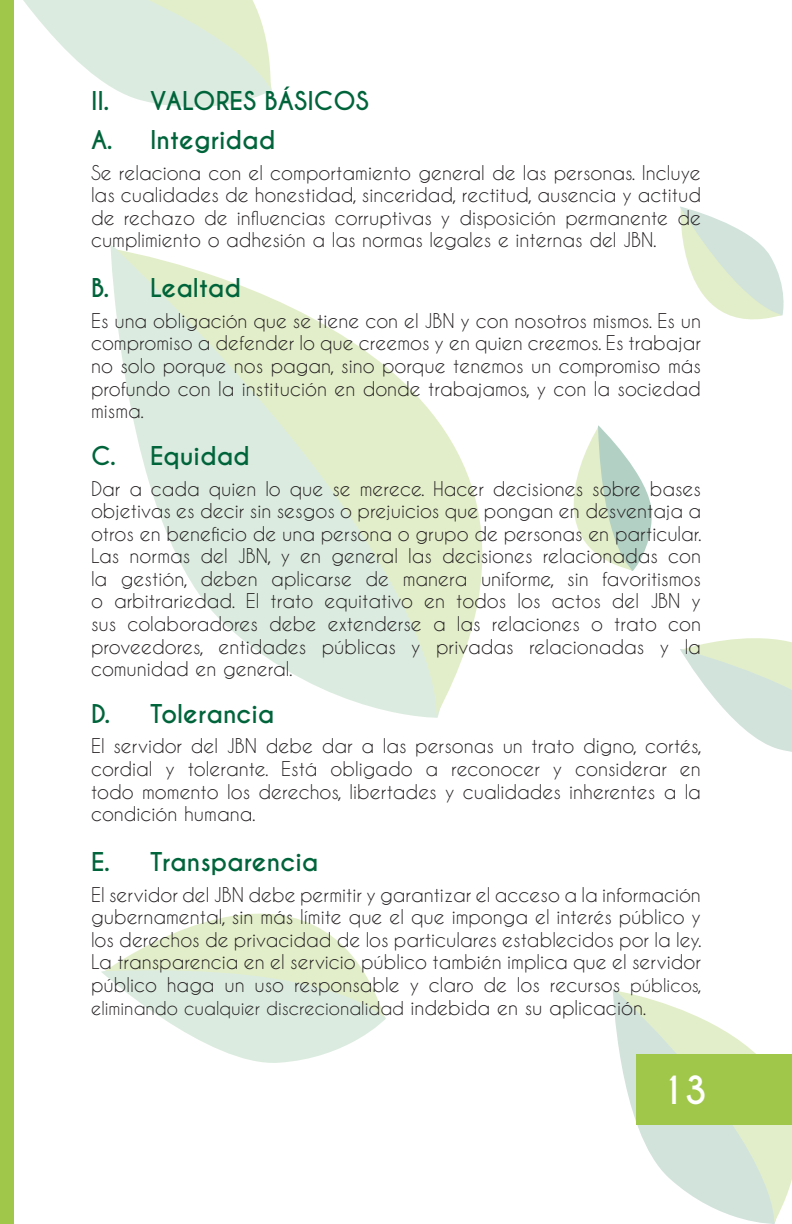
<style>
.page{position:relative;width:792px;height:1224px;background:#fff}
.page>*{position:absolute;margin:0;border:0;box-sizing:border-box;transform-origin:0 0}
.t1{font:700 36.4px "Caviar Dreams";color:#fff}
.t2{font:700 24.4px/39.2px "Caviar Dreams";color:#00643b}
.t3{font:19px/22.6px "Caviar Dreams";color:#231f20;text-align:justify}
.t4{font:18px "Caviar Dreams";color:#231f20}
.s1{font-size:18px}
.s2{font-size:19.2px}
</style>
<div class="page">
<svg style="left:117px;top:250px;width:366px;height:465px"></svg>
<svg style="left:616px;top:991px;width:176px;height:232px"></svg>
<svg style="left:23px;top:0;width:249px;height:107px"></svg>
<svg style="left:101px;top:971px;width:285px;height:92px"></svg>
<svg style="left:105px;top:913px;width:280px;height:105px"></svg>
<svg style="left:680px;top:638px;width:112px;height:114px"></svg>
<svg style="left:573px;top:425px;width:79px;height:146px"></svg>
<svg style="left:680px;top:206px;width:104px;height:114px"></svg>
<div style="left:0;top:0;width:14px;height:1224px;background:#a0c74a"></div>
<div style="left:636px;top:1055px;width:156px;height:70px;background:#a0c74a"></div>
<p class="t2" style="left:91px;top:82px;width:279px">II. VALORES BÁSICOS<br>A. Integridad</p>
<p class="t3" style="left:91px;top:161px;width:612px">Se relaciona con el comportamiento general de las personas. Incluye las cualidades de honestidad, sinceridad, rectitud, ausencia y actitud de rechazo de influencias corruptivas y disposición permanente de cumplimiento o adhesión a las normas legales e internas del JBN.</p>
<p class="t2" style="left:91px;top:269px;width:152px">B. Lealtad</p>
<p class="t3" style="left:91px;top:309px;width:612px">Es una obligación que se tiene con el JBN y con nosotros mismos. Es un compromiso a defender lo que creemos y en quien creemos. Es trabajar no solo porque nos pagan, sino porque tenemos un compromiso más profundo con la institución en donde trabajamos, y con la sociedad misma.</p>
<p class="t2" style="left:91px;top:437px;width:160px">C. Equidad</p>
<p class="t3" style="left:91px;top:477px;width:612px">Dar a cada quien lo que se merece. Hacer decisiones sobre bases objetivas es decir sin sesgos o prejuicios que pongan en desventaja a otros en beneficio de una persona o grupo de personas en particular.<br>Las normas del JBN, y en general las decisiones relacionadas con la gestión, deben aplicarse de manera uniforme, sin favoritismos o arbitrariedad. El trato equitativo en todos los actos del JBN y sus colaboradores debe extenderse a las relaciones o trato con proveedores, entidades públicas y privadas relacionadas y la comunidad en general.</p>
<p class="t2" style="left:91px;top:695px;width:185px">D. Tolerancia</p>
<p class="t3" style="left:91px;top:735px;width:612px">El servidor del JBN debe dar a las personas un trato digno, cortés, cordial y tolerante. Está obligado a reconocer y considerar en todo momento los derechos, libertades y cualidades inherentes a la condición humana.</p>
<p class="t2" style="left:91px;top:843px;width:229px">E. Transparencia</p>
<p class="t3" style="left:91px;top:883px;width:612px">El servidor del JBN debe permitir y garantizar el acceso a la información gubernamental, sin más límite que el que imponga el interés público y los derechos de privacidad de los particulares establecidos por la ley.<br>La transparencia en el servicio público también implica que el servidor público haga un uso responsable y claro de los recursos <span class="s1">públicos,</span></p>
<p class="t4" style="left:91px;top:997px;width:557px">eliminando cualquier discrecionalidad <span class="s2">indebida en su aplicación.</span></p>
<h1 class="t1" style="left:660px;top:1068px;width:49px">13</h1>
</div>
